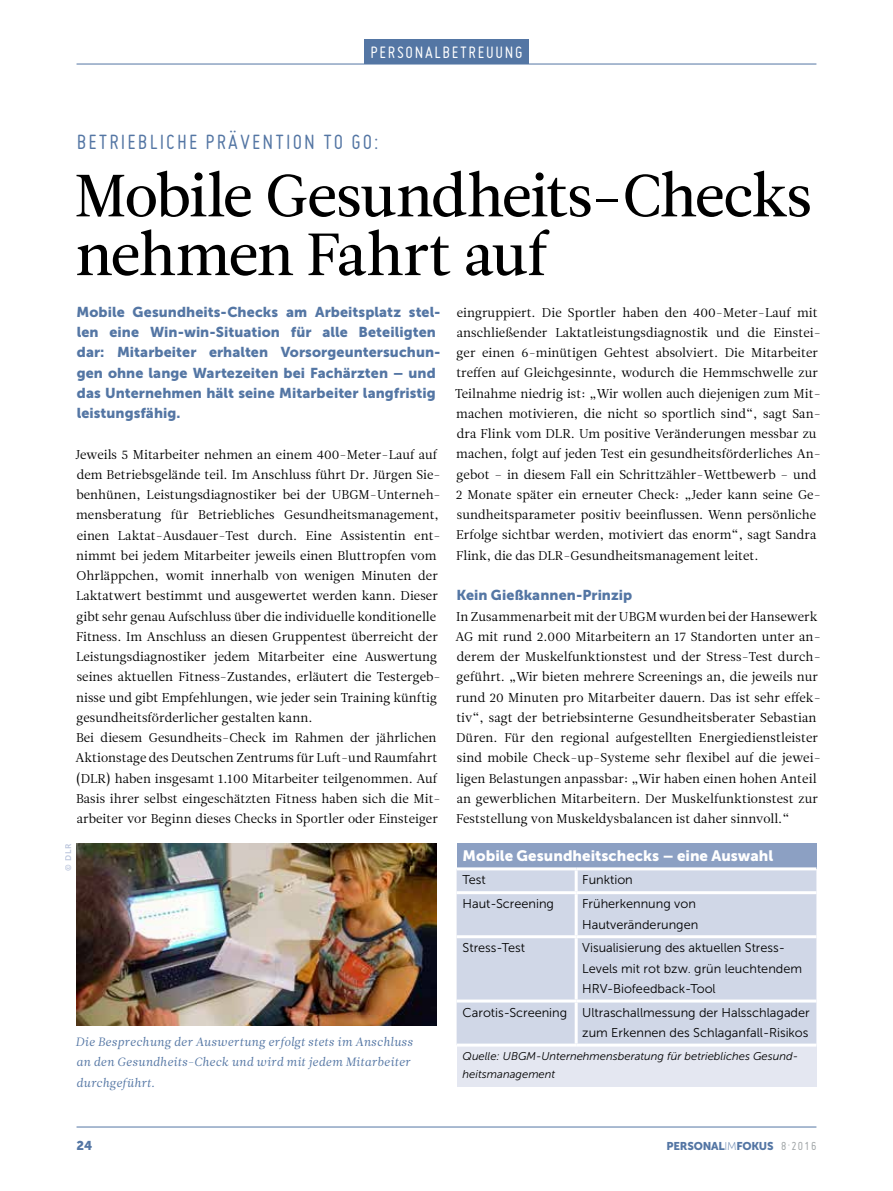
<style>
.page{position:relative;width:893px;height:1191px;background:#fff}
.page>*{position:absolute;margin:0;border:0;box-sizing:border-box;transform-origin:0 0}
.t1{font:59.25px/58.7px "Leitura News Roman 2";letter-spacing:-.025em;color:#000}
.t2{font:22.5px "Miso";letter-spacing:.095em;color:#5476a4}
.t3{font:18px "Miso";letter-spacing:.095em;color:#fff}
.t4{font:15px "Museo Sans 900";color:#fff}
.t5{font:14.25px/20.2px "Museo Sans 900";letter-spacing:.005em;color:#5476a4}
.t6{font:12.75px/20.2px "Leitura News Roman 1";letter-spacing:.005em;color:#000}
.t7{font:12.75px/20.2px "Museo Sans 300";color:#000}
.t8{font:12.75px "Museo Sans 900";color:#5476a4}
.t9{font:12px/20.2px "Leitura News Italic 1";letter-spacing:.005em;color:#5476a4}
.t10{font:italic 11.25px/18.8px "Museo Sans 300";color:#000}
.t11{font:11.25px "Museo Sans 900";letter-spacing:-.02em;color:#5476a4}
.t12{font:8.25px "Museo Sans 700";color:#bec8de}
.s1{font-family:"Museo Sans 100"}
.s2{font-family:"Miso";font-size:12.75px;color:#9fa4a6}
</style>
<div class="page">
<div style="left:364px;top:39px;width:165px;height:25px;background:#5476a4"></div>
<hr style="left:77px;top:64px;width:739px;height:1px;background:#5476a4">
<img style="left:77px;top:843px;width:359px;height:182px">
<div style="left:457px;top:843px;width:359px;height:26px;background:#8ca0c3"></div>
<div style="left:457px;top:870px;width:359px;height:173px;background:#d0d7e7"></div>
<div style="left:457px;top:1045px;width:359px;height:41px;background:#e4e7f1"></div>
<hr style="left:457px;top:867px;width:119px;height:3px;background:#fff">
<hr style="left:576px;top:867px;width:240px;height:3px;background:#fff">
<hr style="left:575px;top:870px;width:3px;height:21px;background:#fff">
<hr style="left:457px;top:891px;width:119px;height:3px;background:#fff">
<hr style="left:576px;top:891px;width:240px;height:3px;background:#fff">
<hr style="left:575px;top:894px;width:3px;height:41px;background:#fff">
<hr style="left:457px;top:935px;width:119px;height:3px;background:#fff">
<hr style="left:576px;top:935px;width:240px;height:3px;background:#fff">
<hr style="left:575px;top:938px;width:3px;height:61px;background:#fff">
<hr style="left:457px;top:999px;width:119px;height:3px;background:#fff">
<hr style="left:576px;top:999px;width:240px;height:3px;background:#fff">
<hr style="left:575px;top:1002px;width:3px;height:41px;background:#fff">
<hr style="left:457px;top:1043px;width:119px;height:3px;background:#fff">
<hr style="left:576px;top:1043px;width:240px;height:3px;background:#fff">
<hr style="left:77px;top:1126px;width:739px;height:1px;background:#5476a4">
<h3 class="t3" style="left:371px;top:42px;width:153px">PERSONALBETREUUNG</h3>
<h2 class="t2" style="left:77px;top:130px;width:303px">BETRIEBLICHE PRÄVENTION TO GO:</h2>
<h1 class="t1" style="left:74px;top:167px;width:739px">Mobile Gesundheits-Checks nehmen Fahrt auf</h1>
<p class="t5" style="left:77px;top:301px;width:366px">Mobile Gesundheits-Checks am Arbeitsplatz stel&shy;len eine Win-win-Situation für alle Beteiligten dar: Mitarbeiter erhalten Vorsorgeuntersuchun&shy;gen ohne lange Wartezeiten bei Fachärzten – und das Unternehmen hält seine Mitarbeiter langfristig leistungsfähig.</p>
<p class="t6" style="left:76px;top:444px;width:367px">Jeweils 5 Mitarbeiter nehmen an einem 400-Meter-Lauf auf dem Betriebsgelände teil. Im Anschluss führt Dr. Jürgen Sie&shy;benhünen, Leistungsdiagnostiker bei der UBGM-Unterneh&shy;mensberatung für Betriebliches Gesundheitsmanagement, einen Laktat-Ausdauer-Test durch. Eine Assistentin ent&shy;nimmt bei jedem Mitarbeiter jeweils einen Bluttropfen vom Ohrläppchen, womit innerhalb von wenigen Minuten der Laktatwert bestimmt und ausgewertet werden kann. Dieser gibt sehr genau Aufschluss über die individuelle konditionelle Fitness. Im Anschluss an diesen Gruppentest überreicht der Leistungsdiagnostiker jedem Mitarbeiter eine Auswertung seines aktuellen Fitness-Zustandes, erläutert die Testergeb&shy;nisse und gibt Empfehlungen, wie jeder sein Training künftig gesundheitsförderlicher gestalten kann.<br>Bei diesem Gesundheits-Check im Rahmen der jährlichen Aktionstage des Deutschen Zentrums für Luft-und Raumfahrt (DLR) haben insgesamt 1.100 Mitarbeiter teilgenommen. Auf Basis ihrer selbst eingeschätzten Fitness haben sich die Mit&shy;arbeiter vor Beginn dieses Checks in Sportler oder Einsteiger</p>
<p class="t6" style="left:455px;top:302px;width:367px">eingruppiert. Die Sportler haben den 400-Meter-Lauf mit anschließender Laktatleistungsdiagnostik und die Einstei&shy;ger einen 6-minütigen Gehtest absolviert. Die Mitarbeiter treffen auf Gleichgesinnte, wodurch die Hemmschwelle zur Teilnahme niedrig ist: „Wir wollen auch diejenigen zum Mit&shy;machen motivieren, die nicht so sportlich sind“, sagt San&shy;dra Flink vom DLR. Um positive Veränderungen messbar zu machen, folgt auf jeden Test ein gesundheitsförderliches An&shy;gebot – in diesem Fall ein Schrittzähler-Wettbewerb – und 2 Monate später ein erneuter Check: „Jeder kann seine Ge&shy;sundheitsparameter positiv beeinflussen. Wenn persönliche Erfolge sichtbar werden, motiviert das enorm“, sagt Sandra Flink, die das DLR-Gesundheitsmanagement leitet.</p>
<p class="t5" style="left:457px;top:585px;width:177px">Kein Gießkannen-Prinzip</p>
<p class="t6" style="left:456px;top:606px;width:367px">In Zusammenarbeit mit der UBGM wurden bei der Hansewerk AG mit rund 2.000 Mitarbeitern an 17 Standorten unter an&shy;derem der Muskelfunktionstest und der Stress-Test durch&shy;geführt. „Wir bieten mehrere Screenings an, die jeweils nur rund 20 Minuten pro Mitarbeiter dauern. Das ist sehr effek&shy;tiv“, sagt der betriebsinterne Gesundheitsberater Sebastian Düren. Für den regional aufgestellten Energiedienstleister sind mobile Check-up-Systeme sehr flexibel auf die jewei&shy;ligen Belastungen anpassbar: „Wir haben einen hohen Anteil an gewerblichen Mitarbeitern. Der Muskelfunktionstest zur Feststellung von Muskeldysbalancen ist daher sinnvoll.“</p>
<p class="t12" style="left:64px;top:871px;width:29px;rotate:-90deg">© DLR</p>
<p class="t9" style="left:76px;top:1032px;width:339px">Die Besprechung der Auswertung erfolgt stets im Anschluss an den Gesundheits-Check und wird mit jedem Mitarbeiter durchgeführt.</p>
<p class="t4" style="left:463px;top:847px;width:312px">Mobile Gesundheitschecks – eine Auswahl</p>
<p class="t7" style="left:463px;top:870px;width:25px">Test</p>
<p class="t7" style="left:582px;top:870px;width:52px">Funktion</p>
<p class="t7" style="left:463px;top:894px;width:93px">Haut-Screening</p>
<p class="t7" style="left:582px;top:894px;width:118px">Früherkennung von<br>Hautveränderungen</p>
<p class="t7" style="left:463px;top:938px;width:64px">Stress-Test</p>
<p class="t7" style="left:582px;top:938px;width:221px">Visualisierung des aktuellen Stress-<br>Levels mit rot bzw. grün leuchtendem<br>HRV-Biofeedback-Tool</p>
<p class="t7" style="left:463px;top:1002px;width:349px;text-align:right">Carotis-Screening Ultraschallmessung der Halsschlagader zum Erkennen des Schlaganfall-Risikos</p>
<p class="t10" style="left:463px;top:1046px;width:337px">Quelle: UBGM-Unternehmensberatung für betriebliches Gesund&shy;heitsmanagement</p>
<p class="t8" style="left:77px;top:1137px;width:17px">24</p>
<p class="t11" style="left:667px;top:1139px;width:151px">PERSONAL<span class="s1">IM</span>FOKUS <span class="s2">8·2016</span></p>
</div>
